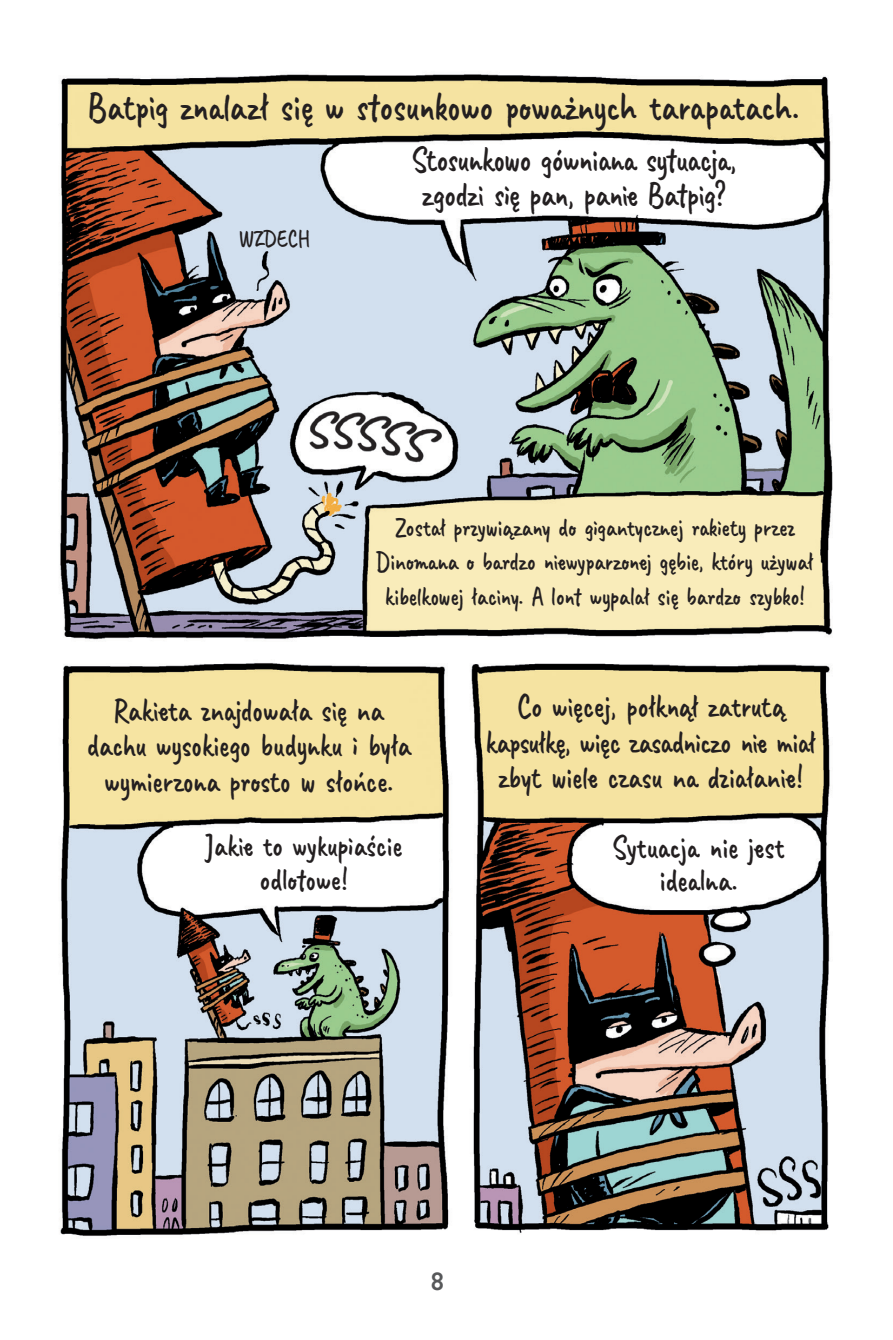
<style>
.page{position:relative;width:893px;height:1340px;background:#fff}
.page>*{position:absolute;margin:0;border:0;box-sizing:border-box;transform-origin:0 0}
.t1{font:italic 700 41.4px "Caveat";letter-spacing:.005em;color:#231f20;scale:.85 1}
.t2{font:italic 700 35.77px/34.2px "Caveat";letter-spacing:-.005em;color:#231f20;scale:.85 1}
.t3{font:italic 700 33.52px/35.3px "Caveat";letter-spacing:.01em;color:#231f20;text-align:center;scale:.85 1}
.t4{font:italic 700 32.4px/33.3px "Caveat";letter-spacing:.015em;color:#231f20;text-align:center;scale:.85 1}
.t5{font:italic 700 26.78px/34.2px "Caveat";letter-spacing:.015em;color:#231f20;text-align:center;scale:.85 1}
.t6{font:700 24.75px "Geometric Slab 703 BT";color:#57585a}
.t7{font:italic 700 23.4px "Caveat";letter-spacing:.02em;color:#231f20;scale:.85 1}
</style>
<div class="page">
<img style="left:60px;top:74px;width:773px;height:1162px">
<p class="t1" style="left:88px;top:80px;width:854px">Batpig znalazł się wstosunkowopoważnychtarapatach.</p>
<p class="t7" style="left:239px;top:223px;width:84px">WZDECH</p>
<p class="t2" style="left:412px;top:142px;width:397px">Stosunkowogównianasytuacja, zgodzi się pan,panieBatpig?</p>
<p class="t5" style="left:376px;top:510px;width:519px">Został przywiązany do gigantycznej rakiety przez<br>Dinomanao bardzoniewyparzonej gębie,który używał kibelkowej łaciny.Alont wypalał się bardzo szybko!</p>
<p class="t3" style="left:87px;top:692px;width:395px">Rak ietaznajdowałasię na dachu wysokiegobudynku i była wymierzonaprostow słońce.</p>
<p class="t3" style="left:486px;top:688px;width:395px">Cowięcej,połknął zatrutą kapsułkę,więczasadniczoniemiał zbyt wieleczasu nadziałanie!</p>
<p class="t4" style="left:205px;top:829px;width:246px">Jakietowykupiaście odlotowe!</p>
<p class="t3" style="left:613px;top:831px;width:203px;line-height:31.9px">Sytuacjaniejest idealna.</p>
<p class="t6" style="left:431px;top:1266px;width:15px">8</p>
</div>
